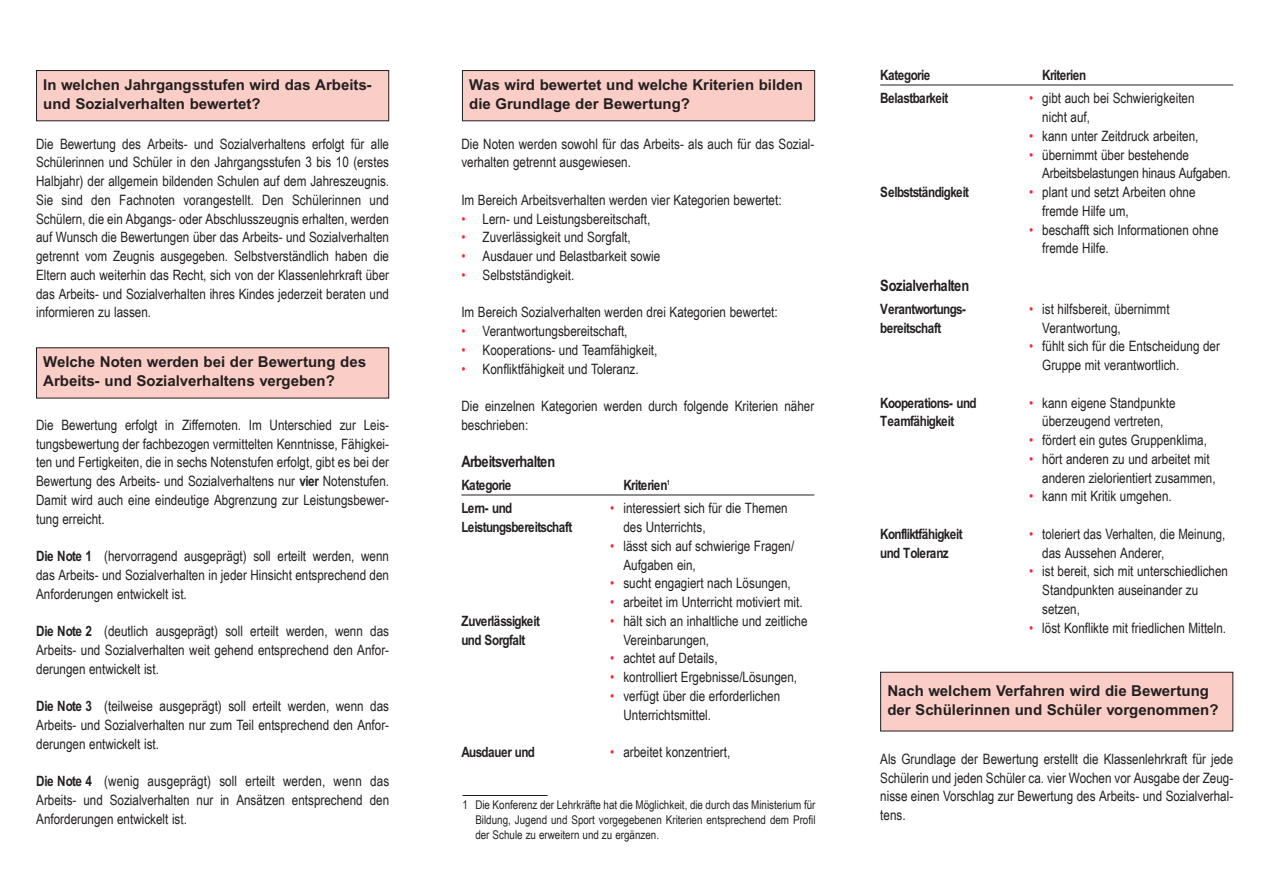
<style>
.page{position:relative;width:1263px;height:893px;background:#fff}
.page>*{position:absolute;margin:0;border:0;box-sizing:border-box;transform-origin:0 0}
.t1{font:700 condensed 15.75px "M Arial";letter-spacing:-.045em;color:#231f20}
.t2{font:700 15px/18.8px "Arial";color:#231f20}
.t3{font:14.25px/18.8px "Arial Narrow";color:#231f20}
.t4{font:700 condensed 14.25px "M Arial";letter-spacing:-.045em;color:#231f20}
.t5{font:12px/15px "Arial Narrow";color:#231f20;text-align:justify}
.s1{font-family:"M Arial";font-weight:700;font-stretch:condensed}
.s2{color:#f72938}
</style>
<div class="page">
<hr style="left:461px;top:495px;width:353px;height:1px;background:#231f20">
<hr style="left:880px;top:85px;width:353px;height:1px;background:#231f20">
<div style="left:37px;top:348px;width:352px;height:50px;background:#facdc6"></div>
<div style="left:37px;top:71px;width:352px;height:50px;background:#facdc6"></div>
<div style="left:36px;top:70px;width:353px;height:51px;border:1px solid #231f20"></div>
<div style="left:462px;top:71px;width:353px;height:50px;background:#facdc6"></div>
<div style="left:462px;top:70px;width:353px;height:51px;border:1px solid #231f20"></div>
<hr style="left:463px;top:795px;width:85px;height:1px;background:#231f20">
<div style="left:881px;top:672px;width:352px;height:59px;background:#facdc6"></div>
<div style="left:880px;top:672px;width:353px;height:59px;border:1px solid #231f20"></div>
<p class="t2" style="left:43px;top:77px;width:330px">In welchen Jahrgangsstufen wird das Arbeits&shy;und Sozialverhalten bewertet?</p>
<p class="t2" style="left:469px;top:77px;width:335px">Was wird bewertet und welche Kriterien bilden die Grundlage der Bewertung?</p>
<p class="t3" style="left:36px;top:134px;width:354px;text-align:justify">Die Bewertung des Arbeits- und Sozialverhaltens erfolgt für alle Schülerinnen und Schüler in den Jahrgangsstufen 3 bis 10 (erstes Halbjahr) der allgemein bildenden Schulen auf dem Jahreszeugnis.<br>Sie sind den Fachnoten vorangestellt. Den Schülerinnen und Schülern, die ein Abgangs- oder Abschlusszeugnis erhalten, werden auf Wunsch die Bewertungen über das Arbeits- und Sozialverhalten getrennt vom Zeugnis ausgegeben. Selbstverständlich haben die Eltern auch weiterhin das Recht, sich von der Klassenlehrkraft über das Arbeits- und Sozialverhalten ihres Kindes jederzeit beraten und informieren zu lassen.</p>
<p class="t2" style="left:43px;top:354px;width:324px">Welche Noten werden bei der Bewertung des<br>Arbeits- und Sozialverhaltens vergeben?</p>
<p class="t3" style="left:36px;top:415px;width:354px;text-align:justify">Die Bewertung erfolgt in Ziffernoten. Im Unterschied zur Leis&shy;tungsbewertung der fachbezogen vermittelten Kenntnisse, Fähigkei&shy;ten und Fertigkeiten, die in sechs Notenstufen erfolgt, gibt es bei der Bewertung des Arbeits- und Sozialverhaltens nur <span class="s1">vier</span> Notenstufen.<br>Damit wird auch eine eindeutige Abgrenzung zur Leistungsbewer&shy;tung erreicht.</p>
<p class="t3" style="left:36px;top:547px;width:354px;text-align:justify"><span class="s1">Die Note 1</span> (hervorragend ausgeprägt) soll erteilt werden, wenn das Arbeits- und Sozialverhalten in jeder Hinsicht entsprechend den Anforderungen entwickelt ist.</p>
<p class="t3" style="left:36px;top:622px;width:354px;text-align:justify"><span class="s1">Die Note 2</span> (deutlich ausgeprägt) soll erteilt werden, wenn das Arbeits- und Sozialverhalten weit gehend entsprechend den Anfor&shy;derungen entwickelt ist.</p>
<p class="t3" style="left:36px;top:697px;width:354px;text-align:justify"><span class="s1">Die Note 3</span> (teilweise ausgeprägt) soll erteilt werden, wenn das Arbeits- und Sozialverhalten nur zum Teil entsprechend den Anfor&shy;derungen entwickelt ist.</p>
<p class="t3" style="left:36px;top:772px;width:354px;text-align:justify"><span class="s1">Die Note 4</span> (wenig ausgeprägt) soll erteilt werden, wenn das Arbeits- und Sozialverhalten nur in Ansätzen entsprechend den Anforderungen entwickelt ist.</p>
<p class="t3" style="left:461px;top:134px;width:354px">Die Noten werden sowohl für das Arbeits- als auch für das Sozial&shy;verhalten getrennt ausgewiesen.</p>
<p class="t3" style="left:461px;top:190px;width:322px">Im Bereich Arbeitsverhalten werden vier Kategorien bewertet:</p>
<p class="t3" style="left:461px;top:209px;width:190px"><span class="s2">•</span> Lern- und Leistungsbereitschaft,</p>
<p class="t3" style="left:461px;top:228px;width:171px"><span class="s2">•</span> Zuverlässigkeit und Sorgfalt,</p>
<p class="t3" style="left:461px;top:247px;width:200px"><span class="s2">•</span> Ausdauer und Belastbarkeit sowie</p>
<p class="t3" style="left:461px;top:265px;width:114px"><span class="s2">•</span> Selbstständigkeit.</p>
<p class="t3" style="left:461px;top:303px;width:318px">Im Bereich Sozialverhalten werden drei Kategorien bewertet:</p>
<p class="t3" style="left:461px;top:322px;width:168px"><span class="s2">•</span> Verantwortungsbereitschaft,</p>
<p class="t3" style="left:461px;top:340px;width:198px"><span class="s2">•</span> Kooperations- und Teamfähigkeit,</p>
<p class="t3" style="left:461px;top:359px;width:179px"><span class="s2">•</span> Konfliktfähigkeit und Toleranz.</p>
<p class="t3" style="left:461px;top:397px;width:354px">Die einzelnen Kategorien werden durch folgende Kriterien näher beschrieben:</p>
<p class="t1" style="left:461px;top:456px;width:95px">Arbeitsverhalten</p>
<p class="t4" style="left:461px;top:480px;width:51px">Kategorie</p>
<p class="t4" style="left:623px;top:480px;width:48px">Kriterien<sup>1</sup></p>
<p class="t4" style="left:461px;top:503px;width:52px">Lern- und</p>
<p class="t3" style="left:610px;top:499px;width:179px"><span class="s2">•</span> interessiert sich für die Themen</p>
<p class="t4" style="left:461px;top:522px;width:113px">Leistungsbereitschaft</p>
<p class="t3" style="left:623px;top:518px;width:84px">des Unterrichts,</p>
<p class="t3" style="left:623px;top:536px;width:172px;text-indent:-13px"><span class="s2">•</span> lässt sich auf schwierige Fragen/<br>Aufgaben ein,</p>
<p class="t3" style="left:610px;top:574px;width:182px"><span class="s2">•</span> sucht engagiert nach Lösungen,</p>
<p class="t3" style="left:610px;top:593px;width:194px"><span class="s2">•</span> arbeitet im Unterricht motiviert mit.</p>
<p class="t4" style="left:461px;top:616px;width:80px">Zuverlässigkeit</p>
<p class="t3" style="left:610px;top:611px;width:199px"><span class="s2">•</span> hält sich an inhaltliche und zeitliche</p>
<p class="t4" style="left:461px;top:634px;width:65px">und Sorgfalt</p>
<p class="t3" style="left:623px;top:630px;width:87px">Vereinbarungen,</p>
<p class="t3" style="left:610px;top:649px;width:109px"><span class="s2">•</span> achtet auf Details,</p>
<p class="t3" style="left:610px;top:668px;width:188px"><span class="s2">•</span> kontrolliert Ergebnisse/Lösungen,</p>
<p class="t3" style="left:623px;top:686px;width:158px;text-indent:-13px"><span class="s2">•</span> verfügt über die erforderlichen<br>Unterrichtsmittel.</p>
<p class="t4" style="left:461px;top:747px;width:75px">Ausdauer und</p>
<p class="t3" style="left:610px;top:743px;width:122px"><span class="s2">•</span> arbeitet konzentriert,</p>
<p class="t5" style="left:475px;top:797px;width:342px;text-indent:-13px">1 Die Konferenz der Lehrkräfte hat die Möglichkeit, die durch das Ministerium für Bildung, Jugend und Sport vorgegebenen Kriterien entsprechend dem Profil der Schule zu erweitern und zu ergänzen.</p>
<p class="t4" style="left:880px;top:70px;width:51px">Kategorie</p>
<p class="t4" style="left:1042px;top:70px;width:46px">Kriterien</p>
<p class="t4" style="left:880px;top:93px;width:70px">Belastbarkeit</p>
<p class="t3" style="left:1042px;top:89px;width:154px;text-indent:-13px"><span class="s2">•</span> gibt auch bei Schwierigkeiten nicht auf,</p>
<p class="t3" style="left:1029px;top:126px;width:171px"><span class="s2">•</span> kann unter Zeitdruck arbeiten,</p>
<p class="t3" style="left:1042px;top:145px;width:190px;text-indent:-13px"><span class="s2">•</span> übernimmt über bestehende<br>Arbeitsbelastungen hinaus Aufgaben.</p>
<p class="t4" style="left:880px;top:187px;width:90px">Selbstständigkeit</p>
<p class="t3" style="left:1042px;top:183px;width:155px;text-indent:-13px"><span class="s2">•</span> plant und setzt Arbeiten ohne fremde Hilfe um,</p>
<p class="t3" style="left:1042px;top:220px;width:178px;text-indent:-13px"><span class="s2">•</span> beschafft sich Informationen ohne fremde Hilfe.</p>
<p class="t1" style="left:880px;top:280px;width:90px">Sozialverhalten</p>
<p class="t4" style="left:880px;top:304px;width:87px">Verantwortungs-</p>
<p class="t3" style="left:1029px;top:299px;width:142px"><span class="s2">•</span> ist hilfsbereit, übernimmt</p>
<p class="t4" style="left:880px;top:322px;width:63px">bereitschaft</p>
<p class="t3" style="left:1042px;top:318px;width:80px">Verantwortung,</p>
<p class="t3" style="left:1042px;top:337px;width:179px;text-indent:-13px"><span class="s2">•</span> fühlt sich für die Entscheidung der<br>Gruppe mit verantwortlich.</p>
<p class="t4" style="left:880px;top:397px;width:98px">Kooperations- und</p>
<p class="t3" style="left:1029px;top:393px;width:148px"><span class="s2">•</span> kann eigene Standpunkte</p>
<p class="t4" style="left:880px;top:416px;width:76px">Teamfähigkeit</p>
<p class="t3" style="left:1042px;top:412px;width:123px">überzeugend vertreten,</p>
<p class="t3" style="left:1029px;top:431px;width:179px"><span class="s2">•</span> fördert ein gutes Gruppenklima,</p>
<p class="t3" style="left:1042px;top:449px;width:175px;text-indent:-13px"><span class="s2">•</span> hört anderen zu und arbeitet mit anderen zielorientiert zusammen,</p>
<p class="t3" style="left:1029px;top:487px;width:144px"><span class="s2">•</span> kann mit Kritik umgehen.</p>
<p class="t4" style="left:880px;top:529px;width:84px">Konfliktfähigkeit</p>
<p class="t3" style="left:1029px;top:524px;width:198px"><span class="s2">•</span> toleriert das Verhalten, die Meinung,</p>
<p class="t4" style="left:880px;top:547px;width:70px">und Toleranz</p>
<p class="t3" style="left:1042px;top:543px;width:124px">das Aussehen Anderer,</p>
<p class="t3" style="left:1042px;top:562px;width:187px;text-indent:-13px"><span class="s2">•</span> ist bereit, sich mit unterschiedlichen<br>Standpunkten auseinander zu setzen,</p>
<p class="t3" style="left:1029px;top:618px;width:199px"><span class="s2">•</span> löst Konflikte mit friedlichen Mitteln.</p>
<p class="t2" style="left:887px;top:683px;width:333px">Nach welchem Verfahren wird die Bewertung der Schülerinnen und Schüler vorgenommen?</p>
<p class="t3" style="left:880px;top:749px;width:354px;text-align:justify">Als Grundlage der Bewertung erstellt die Klassenlehrkraft für jede Schülerin und jeden Schüler ca. vier Wochen vor Ausgabe der Zeug&shy;nisse einen Vorschlag zur Bewertung des Arbeits- und Sozialverhal&shy;tens.</p>
</div>
